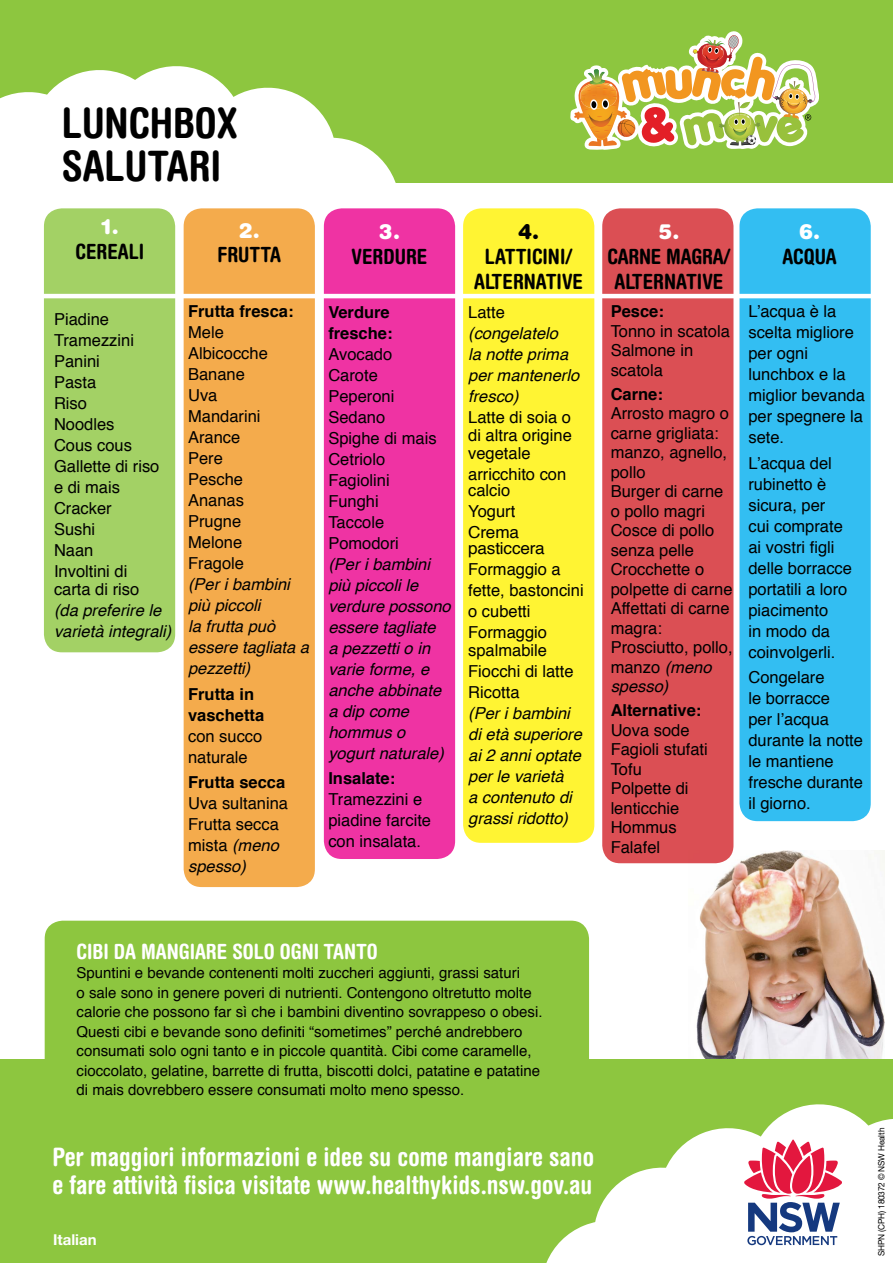
<style>
.page{position:relative;width:893px;height:1263px;background:#fff}
.page>*{position:absolute;margin:0;border:0;box-sizing:border-box;transform-origin:0 0}
.t1{font:700 condensed 42px/42.6px "Helvetica Rounded";color:#000}
.t2{font:700 condensed 25.5px/28.5px "Helvetica Rounded";color:#fff}
.t3{font:700 condensed 21px/24.6px "Helvetica Rounded";color:#000;text-align:center}
.t4{font:700 condensed 21px "Helvetica Rounded";color:#fff}
.t5{font:900 21px "Helvetica Rounded";color:#fff}
.t6{font:900 21px "Helvetica Rounded";color:#000}
.t7{font:16.5px/21px "Helvetica";color:#000}
.t8{font:italic 16.5px/21px "Helvetica";color:#000}
.t9{font:700 16.5px/21px "Helvetica";color:#000}
.t10{font:16.5px/21px "Helvetica";color:#000;scale:1.04 1}
.t11{font:15px/19.5px "Helvetica";color:#000}
.t12{font:700 15px "Helvetica Neue LT Std";color:#fff}
.t13{font:8.7px "Helvetica Neue LT Std";letter-spacing:-.02em;color:#000;scale:.95 1}
.s1{font-style:italic}
</style>
<div class="page">
<div style="left:0;top:0;width:893px;height:183px;background:#8dc63f"></div>
<svg style="left:570px;top:31px;width:248px;height:118px"></svg>
<img style="left:689px;top:850px;width:195px;height:210px">
<div style="left:0;top:1060px;width:893px;height:203px;background:#8dc63f"></div>
<svg style="left:0;top:66px;width:396px;height:212px"></svg>
<div style="left:44px;top:208px;width:131px;height:444px;background:#a3d165;border-radius:18px"></div>
<div style="left:184px;top:208px;width:131px;height:679px;background:#f4ab4c;border-radius:18px"></div>
<div style="left:463px;top:208px;width:131px;height:635px;background:#fff433;border-radius:18px"></div>
<div style="left:324px;top:208px;width:131px;height:651px;background:#ef33a3;border-radius:18px"></div>
<div style="left:602px;top:208px;width:131px;height:655px;background:#db4f54;border-radius:18px"></div>
<div style="left:739px;top:208px;width:132px;height:613px;background:#33bef2;border-radius:18px"></div>
<hr style="left:18px;top:294px;width:875px;height:4px;background:#fff">
<div style="left:45px;top:921px;width:544px;height:205px;background:#8dc63f;border-radius:18px"></div>
<svg style="left:546px;top:1104px;width:347px;height:159px"></svg>
<h1 class="t1" style="left:62px;top:101px;width:177px">LUNCHBOX<br>SALUTARI</h1>
<p class="t5" style="left:101px;top:213px;width:19px">1.</p>
<p class="t3" style="left:76px;top:238px;width:70px">CEREALI</p>
<p class="t5" style="left:239px;top:217px;width:23px">2.</p>
<p class="t3" style="left:217px;top:242px;width:65px">FRUTTA</p>
<p class="t7" style="left:54px;top:309px;width:107px">Piadine<br>Tramezzini<br>Panini<br>Pasta<br>Riso<br>Noodles<br>Cous cous<br>Gallette di riso e di mais<br>Cracker<br>Sushi<br>Naan<br>Involtini di</p>
<p class="t7" style="left:54px;top:579px;width:87px">carta di riso</p>
<p class="t8" style="left:54px;top:600px;width:119px">(da preferire le varietà integrali)</p>
<p class="t9" style="left:188px;top:301px;width:107px">Frutta fresca:</p>
<p class="t7" style="left:188px;top:322px;width:81px">Mele<br>Albicocche<br>Banane<br>Uva<br>Mandarini<br>Arance<br>Pere<br>Pesche<br>Ananas<br>Prugne<br>Melone<br>Fragole</p>
<p class="t8" style="left:188px;top:574px;width:123px">(Per i bambini più piccoli<br>la frutta può essere tagliata a pezzetti)</p>
<p class="t9" style="left:188px;top:684px;width:78px">Frutta in vaschetta</p>
<p class="t7" style="left:188px;top:726px;width:76px">con succo naturale</p>
<p class="t9" style="left:188px;top:772px;width:99px">Frutta secca</p>
<p class="t7" style="left:188px;top:793px;width:101px">Uva sultanina<br>Frutta secca mista <span class="s1">(meno spesso)</span></p>
<p class="t5" style="left:379px;top:218px;width:23px">3.</p>
<p class="t3" style="left:352px;top:244px;width:77px">VERDURE</p>
<p class="t9" style="left:328px;top:301px;width:66px">Verdure fresche:</p>
<p class="t7" style="left:328px;top:344px;width:110px">Avocado<br>Carote<br>Peperoni<br>Sedano<br>Spighe di mais<br>Cetriolo<br>Fagiolini<br>Funghi<br>Taccole<br>Pomodori</p>
<p class="t8" style="left:328px;top:554px;width:124px">(Per i bambini più piccoli le verdure possono essere tagliate<br>a pezzetti o in varie forme, e anche abbinate a dip come hommus o yogurt naturale)</p>
<p class="t9" style="left:328px;top:768px;width:68px">Insalate:</p>
<p class="t7" style="left:328px;top:789px;width:104px">Tramezzini e piadine farcite con insalata.</p>
<p class="t6" style="left:518px;top:218px;width:23px">4.</p>
<p class="t3" style="left:474px;top:244px;width:110px">LATTICINI/<br>ALTERNATIVE</p>
<p class="t7" style="left:468px;top:302px;width:38px">Latte</p>
<p class="t8" style="left:468px;top:323px;width:112px">(congelatelo<br>la notte prima per mantenerlo fresco)</p>
<p class="t7" style="left:468px;top:408px;width:105px;line-height:18px;text-align:justify">Latte di soia o di altra origine vegetale</p>
<p class="t7" style="left:468px;top:466px;width:100px;line-height:16.5px">arricchito con calcio</p>
<p class="t7" style="left:468px;top:502px;width:52px;line-height:20.5px">Yogurt<br>Crema</p>
<p class="t10" style="left:468px;top:538px;width:113px">pasticcera<br>Formaggio a fette, bastoncini o cubetti<br>Formaggio</p>
<p class="t7" style="left:468px;top:640px;width:107px">spalmabile<br>Fiocchi di latte<br>Ricotta</p>
<p class="t8" style="left:468px;top:703px;width:115px">(Per i bambini di età superiore ai 2 anni optate per le varietà<br>a contenuto di grassi ridotto)</p>
<p class="t5" style="left:658px;top:218px;width:23px">5.</p>
<p class="t3" style="left:607px;top:244px;width:124px">CARNE MAGRA/<br>ALTERNATIVE</p>
<p class="t9" style="left:611px;top:301px;width:55px">Pesce:</p>
<p class="t7" style="left:611px;top:322px;width:121px;line-height:19.5px">Tonno in scatola<br>Salmone in scatola</p>
<p class="t9" style="left:611px;top:384px;width:54px">Carne:</p>
<p class="t7" style="left:611px;top:404px;width:123px;line-height:19.5px">Arrosto magro o carne grigliata: manzo, agnello, pollo<br>Burger di carne o pollo magri<br>Cosce di pollo senza pelle<br>Crocchette o polpette di carne<br>Affettati di carne magra:<br>Prosciutto, pollo, manzo <span class="s1">(meno spesso)</span></p>
<p class="t9" style="left:611px;top:700px;width:92px">Alternative:</p>
<p class="t7" style="left:611px;top:720px;width:99px;line-height:19.5px">Uova sode<br>Fagioli stufati<br>Tofu<br>Polpette di lenticchie<br>Hommus<br>Falafel</p>
<p class="t5" style="left:799px;top:218px;width:23px">6.</p>
<p class="t3" style="left:782px;top:244px;width:56px">ACQUA</p>
<p class="t7" style="left:748px;top:301px;width:118px">L’acqua è la scelta migliore per ogni lunchbox e la miglior bevanda per spegnere la sete.</p>
<p class="t7" style="left:748px;top:453px;width:105px">L’acqua del rubinetto è sicura, per<br>cui comprate ai vostri figli delle borracce portatili a loro piacimento<br>in modo da coinvolgerli.</p>
<p class="t7" style="left:748px;top:667px;width:116px">Congelare<br>le borracce<br>per l’acqua durante la notte le mantiene fresche durante il giorno.</p>
<p class="t4" style="left:77px;top:938px;width:303px">CIBI DA MANGIARE SOLO OGNI TANTO</p>
<p class="t11" style="left:77px;top:964px;width:468px">Spuntini e bevande contenenti molti zuccheri aggiunti, grassi saturi<br>o sale sono in genere poveri di nutrienti. Contengono oltretutto molte calorie che possono far sì che i bambini diventino sovrappeso o obesi.<br>Questi cibi e bevande sono definiti “sometimes” perché andrebbero consumati solo ogni tanto e in piccole quantità. Cibi come caramelle, cioccolato, gelatine, barrette di frutta, biscotti dolci, patatine e patatine di mais dovrebbero essere consumati molto meno spesso.</p>
<h2 class="t2" style="left:52px;top:1142px;width:543px">Per maggiori informazioni e idee su come mangiare sano e fare attività fisica visitate www.healthykids.nsw.gov.au</h2>
<p class="t12" style="left:53px;top:1230px;width:45px">Italian</p>
<p class="t13" style="left:876px;top:1256px;width:136px;rotate:-90deg">SHPN (CPH) 180372 © NSW Health</p>
</div>
